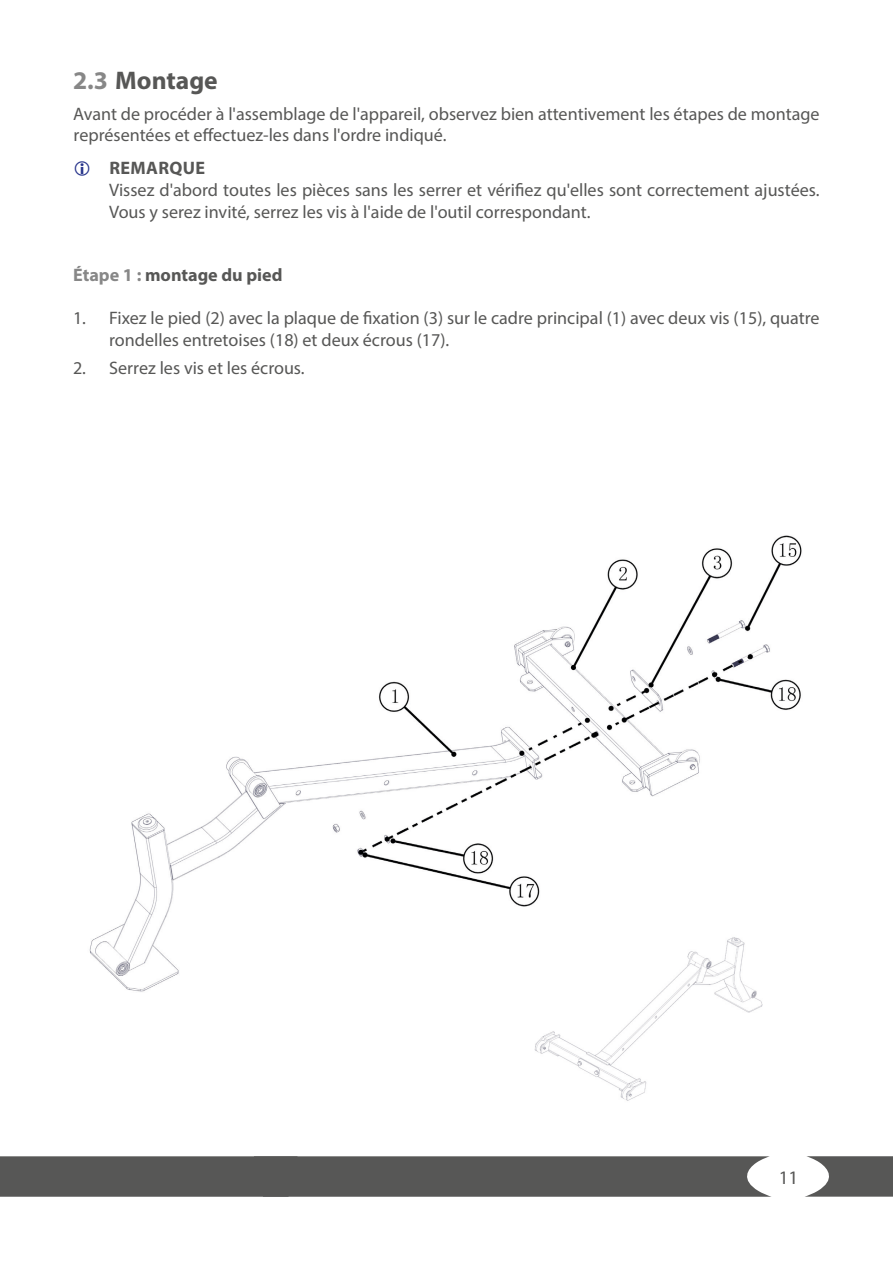
<style>
.page{position:relative;width:893px;height:1263px;background:#fff}
.page>*{position:absolute;margin:0;border:0;box-sizing:border-box;transform-origin:0 0}
.t1{font:700 25.5px "Myriad Pro";color:#575756}
.t2{font:19.2px "Myriad Pro";color:#575756}
.Text_Hinweise{font:18.15px/21.8px "Myriad Pro";color:#575756}
.t3{font:700 18.15px "Myriad Pro";color:#575756}
.t4{font:700 18.15px "Myriad Pro";letter-spacing:.02em;color:#575756}
.s1{color:#878787}
</style>
<div class="page">
<img style="left:89px;top:535px;width:713px;height:457px">
<img style="left:470px;top:931px;width:332px;height:170px">
<svg style="left:0;top:1156px;width:771px;height:41px;background:#5d5d5c"></svg>
<svg style="left:805px;top:1156px;width:88px;height:41px"></svg>
<p class="t1" style="left:73px;top:64px;width:146px"><span class="s1">2.3</span> Montage</p>
<p class="Text_Hinweise" style="left:73px;top:103px;width:748px;line-height:21.3px">Avant de procéder à l'assemblage de l'appareil, observez bien attentivement les étapes de montage représentées et effectuez-les dans l'ordre indiqué.</p>
<p class="t4" style="left:109px;top:156px;width:97px">REMARQUE</p>
<p class="Text_Hinweise" style="left:109px;top:179px;width:712px">Vissez d'abord toutes les pièces sans les serrer et vérifiez qu'elles sont correctement ajustées.<br>Vous y serez invité, serrez les vis à l'aide de l'outil correspondant.</p>
<p class="t3" style="left:73px;top:263px;width:211px"><span class="s1">Étape 1 :</span> montage du pied</p>
<p class="Text_Hinweise" style="left:109px;top:307px;width:712px;text-indent:-36px">1. Fixez le pied (2) avec la plaque de fixation (3) sur le cadre principal (1) avec deux vis (15), quatre rondelles entretoises (18) et deux écrous (17).</p>
<p class="Text_Hinweise" style="left:73px;top:356px;width:233px">2. Serrez les vis et les écrous.</p>
<p class="t2" style="left:779px;top:1166px;width:21px">11</p>
</div>
